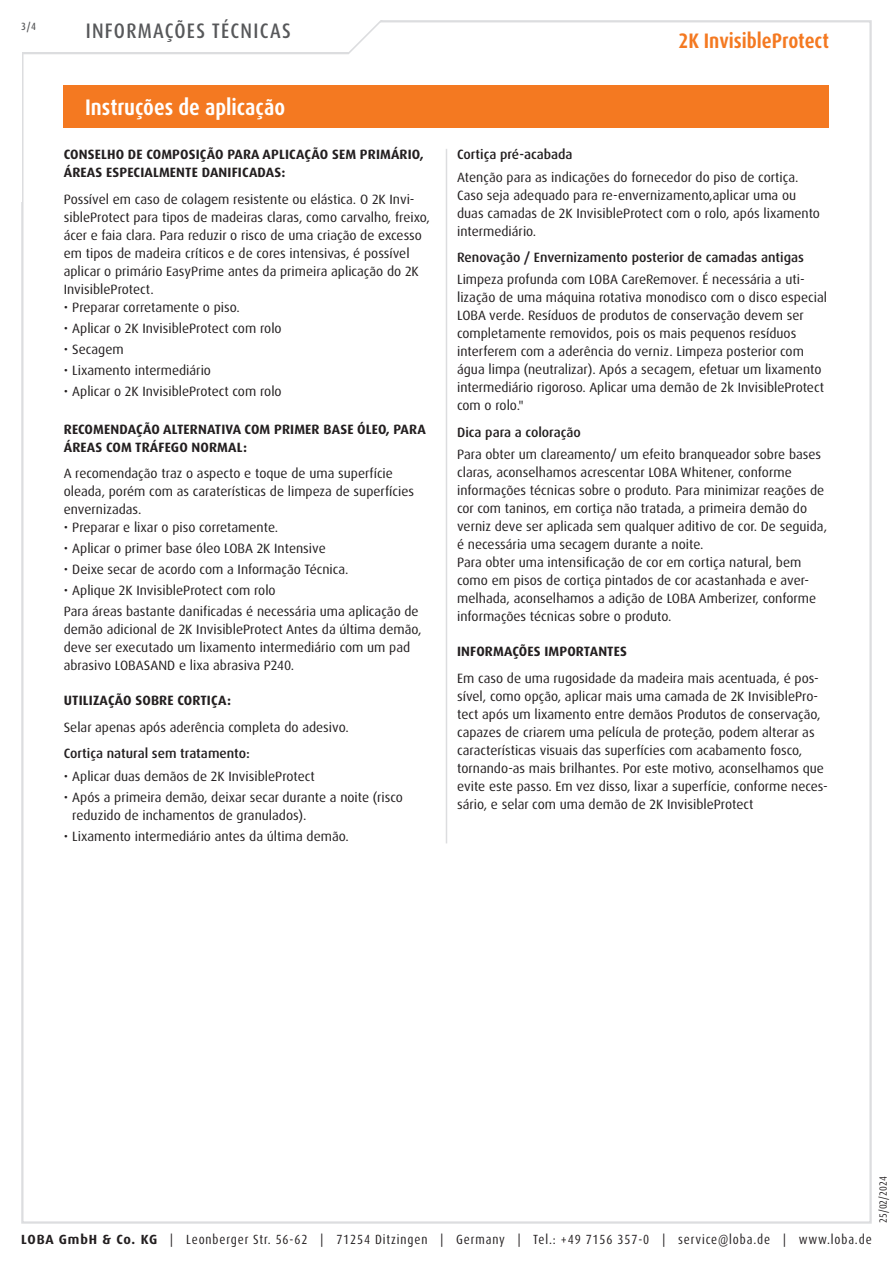
<style>
.page{position:relative;width:893px;height:1263px;background:#fff}
.page>*{position:absolute;margin:0;border:0;box-sizing:border-box;transform-origin:0 0}
.Abschnitt{font:700 condensed 22.5px "Dax Pro";color:#fff}
.t1{font:500 condensed 21px "Dax Pro";letter-spacing:.06em;color:#57585a}
.t2{font:700 condensed 21px "Dax Pro";color:#f47921}
.Text{font:13.5px/18px "Dax Pro";color:#231f20}
.t3{font:700 13.5px/18px "Dax Pro";letter-spacing:.01em;color:#231f20}
.t4{font:500 13.5px "Dax Pro";color:#231f20}
.t5{font:condensed 13.35px "Dax Pro";letter-spacing:.065em;color:#231f20}
.t6{font:condensed 10.5px "Dax Pro";color:#231f20}
.t7{font:500 condensed 10.5px "Dax Pro";color:#57585a}
.s1{font-weight:700;font-stretch:normal}
</style>
<div class="page">
<svg style="left:22px;top:20px;width:410px;height:35px"></svg>
<div style="left:64px;top:85px;width:765px;height:43px;background:#f47921"></div>
<hr style="left:446px;top:149px;width:1px;height:694px;background:#dcdddf">
<p class="t7" style="left:21px;top:19px;width:16px">3/4</p>
<h2 class="t1" style="left:86px;top:17px;width:207px">INFORMAÇÕES TÉCNICAS</h2>
<p class="Abschnitt" style="left:85px;top:93px;width:202px">Instruções de aplicação</p>
<p class="t3" style="left:64px;top:146px;width:361px">CONSELHO DE COMPOSIÇÃO PARA APLICAÇÃO SEM PRIMÁRIO,<br>ÁREAS ESPECIALMENTE DANIFICADAS:</p>
<p class="Text" style="left:64px;top:190px;width:368px">Possível em caso de colagem resistente ou elástica. O 2K Invi&shy;sibleProtect para tipos de madeiras claras, como carvalho, freixo, ácer e faia clara. Para reduzir o risco de uma criação de excesso em tipos de madeira críticos e de cores intensivas, é possível aplicar o primário EasyPrime antes da primeira aplicação do 2K InvisibleProtect.</p>
<p class="Text" style="left:64px;top:298px;width:178px">• Preparar corretamente o piso.</p>
<p class="Text" style="left:64px;top:319px;width:219px">• Aplicar o 2K InvisibleProtect com rolo</p>
<p class="Text" style="left:64px;top:340px;width:61px">• Secagem</p>
<p class="Text" style="left:64px;top:361px;width:149px">• Lixamento intermediário</p>
<p class="Text" style="left:64px;top:382px;width:219px">• Aplicar o 2K InvisibleProtect com rolo</p>
<p class="t3" style="left:64px;top:420px;width:363px">RECOMENDAÇÃO ALTERNATIVA COM PRIMER BASE ÓLEO, PARA<br>ÁREAS COM TRÁFEGO NORMAL:</p>
<p class="Text" style="left:64px;top:465px;width:352px">A recomendação traz o aspecto e toque de uma superfície oleada, porém com as caraterísticas de limpeza de superfícies envernizadas.</p>
<p class="Text" style="left:64px;top:519px;width:216px">• Preparar e lixar o piso corretamente.</p>
<p class="Text" style="left:64px;top:540px;width:263px">• Aplicar o primer base óleo LOBA 2K Intensive</p>
<p class="Text" style="left:64px;top:561px;width:286px">• Deixe secar de acordo com a Informação Técnica.</p>
<p class="Text" style="left:64px;top:582px;width:213px">• Aplique 2K InvisibleProtect com rolo</p>
<p class="Text" style="left:64px;top:603px;width:359px">Para áreas bastante danificadas é necessária uma aplicação de demão adicional de 2K InvisibleProtect Antes da última demão, deve ser executado um lixamento intermediário com um pad abrasivo LOBASAND e lixa abrasiva P240.</p>
<p class="t3" style="left:64px;top:692px;width:169px">UTILIZAÇÃO SOBRE CORTIÇA:</p>
<p class="Text" style="left:64px;top:718px;width:286px">Selar apenas após aderência completa do adesivo.</p>
<p class="t4" style="left:64px;top:745px;width:188px">Cortiça natural sem tratamento:</p>
<p class="Text" style="left:64px;top:767px;width:253px">• Aplicar duas demãos de 2K InvisibleProtect</p>
<p class="Text" style="left:72px;top:788px;width:332px;text-indent:-9px">• Após a primeira demão, deixar secar durante a noite (risco reduzido de inchamentos de granulados).</p>
<p class="Text" style="left:64px;top:827px;width:287px">• Lixamento intermediário antes da última demão.</p>
<h2 class="t2" style="left:678px;top:28px;width:152px">2K InvisibleProtect</h2>
<p class="t4" style="left:457px;top:146px;width:117px">Cortiça pré-acabada</p>
<p class="Text" style="left:457px;top:168px;width:364px">Atenção para as indicações do fornecedor do piso de cortiça.<br>Caso seja adequado para re-envernizamento,aplicar uma ou duas camadas de 2K InvisibleProtect com o rolo, após lixamento intermediário.</p>
<p class="t4" style="left:457px;top:249px;width:348px">Renovação / Envernizamento posterior de camadas antigas</p>
<p class="Text" style="left:457px;top:271px;width:371px">Limpeza profunda com LOBA CareRemover. É necessária a uti&shy;lização de uma máquina rotativa monodisco com o disco especial LOBA verde. Resíduos de produtos de conservação devem ser completamente removidos, pois os mais pequenos resíduos interferem com a aderência do verniz. Limpeza posterior com água limpa (neutralizar). Após a secagem, efetuar um lixamento intermediário rigoroso. Aplicar uma demão de 2k InvisibleProtect com o rolo."</p>
<p class="t4" style="left:457px;top:424px;width:125px">Dica para a coloração</p>
<p class="Text" style="left:457px;top:446px;width:372px">Para obter um clareamento/ um efeito branqueador sobre bases claras, aconselhamos acrescentar LOBA Whitener, conforme informações técnicas sobre o produto. Para minimizar reações de cor com taninos, em cortiça não tratada, a primeira demão do verniz deve ser aplicada sem qualquer aditivo de cor. De seguida, é necessária uma secagem durante a noite.</p>
<p class="Text" style="left:457px;top:554px;width:361px">Para obter uma intensificação de cor em cortiça natural, bem como em pisos de cortiça pintados de cor acastanhada e aver&shy;melhada, aconselhamos a adição de LOBA Amberizer, conforme informações técnicas sobre o produto.</p>
<p class="t3" style="left:457px;top:643px;width:171px">INFORMAÇÕES IMPORTANTES</p>
<p class="Text" style="left:457px;top:669px;width:372px">Em caso de uma rugosidade da madeira mais acentuada, é pos&shy;sível, como opção, aplicar mais uma camada de 2K InvisiblePro&shy;tect após um lixamento entre demãos Produtos de conservação, capazes de criarem uma película de proteção, podem alterar as características visuais das superfícies com acabamento fosco, tornando-as mais brilhantes. Por este motivo, aconselhamos que evite este passo. Em vez disso, lixar a superfície, conforme neces&shy;sário, e selar com uma demão de 2K InvisibleProtect</p>
<p class="t6" style="left:876px;top:1222px;width:48px;rotate:-90deg">25/02/2024</p>
<p class="t5" style="left:21px;top:1230px;width:852px"><span class="s1">LOBA GmbH &amp; Co. KG</span> | Leonberger Str. 56-62 | 71254 Ditzingen | Germany | Tel.: +49 7156 357-0 | service@loba.de | www.loba.de</p>
</div>
